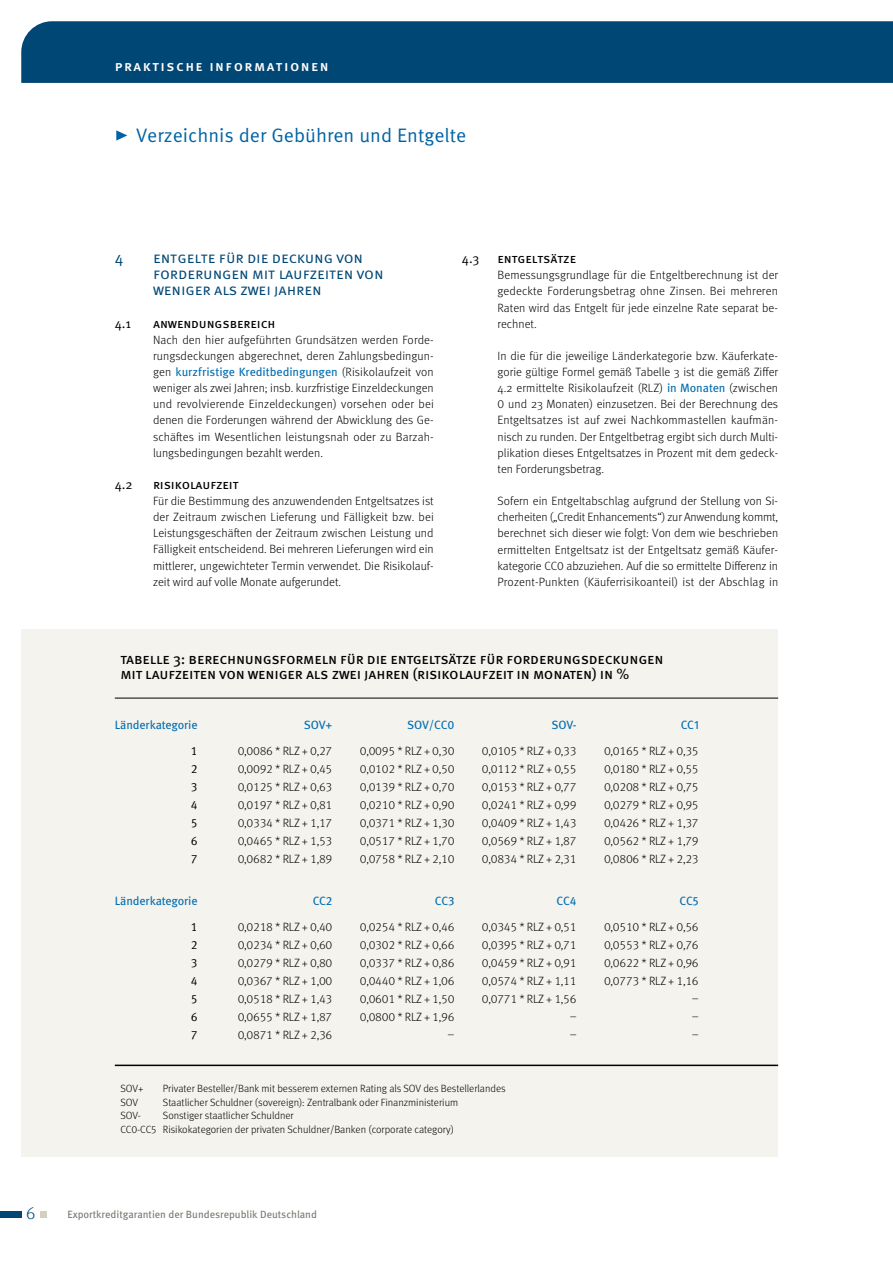
<style>
.page{position:relative;width:893px;height:1263px;background:#fff}
.page>*{position:absolute;margin:0;border:0;box-sizing:border-box;transform-origin:0 0}
.t1{font:19.5px "Meta Pro Norm";color:#0063a4}
.t2{font:300 17.25px "Meta Pro";color:#004775}
.t3{font:15.75px/16.2px "Meta Pro Norm";letter-spacing:-.01em;color:#004775}
.t4{font:15px/15px "Meta Pro";letter-spacing:-.01em;color:#000}
.t5{font:500 14.7px "Meta Pro";letter-spacing:.1em;color:#fff}
.t6{font:13.2px "Meta Pro";letter-spacing:-.01em;color:#000}
.t7{font:13.2px "Meta Pro Norm";color:#000}
.t8{font:300 12px/18px "Meta Pro";color:#000;text-align:justify}
.t9{font:12px "Meta Pro";letter-spacing:-.01em;color:#006db1}
.t10{font:12px/18px "Meta Pro Norm";color:#000;text-align:justify}
.t11{font:300 10.5px/13.5px "Meta Pro";color:#000}
.t12{font:10.5px "Meta Pro";letter-spacing:-.005em;color:#7a766d}
.s1{font-weight:400;color:#006db1}
</style>
<div class="page">
<div style="left:0;top:1211px;width:21px;height:7px;background:#004775"></div>
<div style="left:40px;top:1211px;width:7px;height:7px;background:#d5cfc2"></div>
<div style="left:21px;top:21px;width:872px;height:62px;background:#004775"></div>
<svg style="left:116px;top:130px;width:11px;height:11px"></svg>
<div style="left:21px;top:629px;width:757px;height:528px;background:#f4f3ed"></div>
<hr style="left:115px;top:698px;width:663px;height:1px;background:#000">
<hr style="left:115px;top:1064px;width:663px;height:2px;background:#000">
<p class="t5" style="left:115px;top:54px;width:215px">praktische informationen</p>
<h1 class="t1" style="left:136px;top:121px;width:332px">Verzeichnis der Gebühren und Entgelte</h1>
<h3 class="t3" style="left:115px;top:249px;width:10px">4</h3>
<h3 class="t3" style="left:153px;top:249px;width:232px">entgelte für die deckung von forderungen mit laufzeiten von weniger als zwei jahren</h3>
<p class="t7" style="left:115px;top:313px;width:18px">4.1</p>
<p class="t6" style="left:153px;top:313px;width:124px">anwendungsbereich</p>
<p class="t8" style="left:153px;top:331px;width:282px;line-height:16.2px">Nach den hier aufgeführten Grundsätzen werden Forde&shy;rungsdeckungen abgerechnet, deren Zahlungsbedingun&shy;gen <span class="s1">kurzfristige Kreditbedingungen</span> (Risikolaufzeit von weniger als zwei Jahren; insb. kurzfristige Einzeldeckungen und revolvierende Einzeldeckungen) vorsehen oder bei denen die Forderungen während der Abwicklung des Ge&shy;schäftes im Wesentlichen leistungsnah oder zu Barzah&shy;lungsbedingungen bezahlt werden.</p>
<p class="t7" style="left:115px;top:474px;width:19px">4.2</p>
<p class="t6" style="left:153px;top:474px;width:87px">risikolaufzeit</p>
<p class="t8" style="left:153px;top:492px;width:282px;line-height:16.2px">Für die Bestimmung des anzuwendenden Entgeltsatzes ist der Zeitraum zwischen Lieferung und Fälligkeit bzw. bei Leistungsgeschäften der Zeitraum zwischen Leistung und Fälligkeit entscheidend. Bei mehreren Lieferungen wird ein mittlerer, ungewichteter Termin verwendet. Die Risikolauf&shy;zeit wird auf volle Monate aufgerundet.</p>
<p class="t7" style="left:462px;top:249px;width:19px">4.3</p>
<p class="t6" style="left:497px;top:248px;width:80px">entgeltsätze</p>
<p class="t8" style="left:497px;top:266px;width:282px;line-height:16.2px">Bemessungsgrundlage für die Entgeltberechnung ist der gedeckte Forderungsbetrag ohne Zinsen. Bei mehreren Raten wird das Entgelt für jede einzelne Rate separat be&shy;rechnet.</p>
<p class="t8" style="left:497px;top:347px;width:282px;line-height:16.2px">In die für die jeweilige Länderkategorie bzw. Käuferkate&shy;gorie gültige Formel gemäß Tabelle 3 ist die gemäß Ziffer 4.2 ermittelte Risikolaufzeit (RLZ) <span class="s1">in Monaten</span> (zwischen 0 und 23 Monaten) einzusetzen. Bei der Berechnung des Entgeltsatzes ist auf zwei Nachkommastellen kaufmän&shy;nisch zu runden. Der Entgeltbetrag ergibt sich durch Multi&shy;plikation dieses Entgeltsatzes in Prozent mit dem gedeck&shy;ten Forderungsbetrag.</p>
<p class="t8" style="left:497px;top:492px;width:282px;line-height:16.2px">Sofern ein Entgeltabschlag aufgrund der Stellung von Si&shy;cherheiten („Credit Enhancements“) zur Anwendung kommt, berechnet sich dieser wie folgt: Von dem wie beschrieben ermittelten Entgeltsatz ist der Entgeltsatz gemäß Käufer&shy;kategorie CC0 abzuziehen. Auf die so ermittelte Differenz in Prozent-Punkten (Käuferrisikoanteil) ist der Abschlag in</p>
<p class="t4" style="left:120px;top:650px;width:545px">tabelle 3: berechnungsformeln für die entgeltsätze für forderungsdeckungen mit laufzeiten von weniger als zwei jahren (risikolaufzeit in monaten) in %</p>
<p class="t9" style="left:115px;top:716px;width:84px">Länderkategorie</p>
<p class="t10" style="left:191px;top:741px;width:8px">1<br>2<br>3<br>4<br>5<br>6<br>7</p>
<p class="t9" style="left:115px;top:892px;width:84px">Länderkategorie</p>
<p class="t10" style="left:191px;top:917px;width:8px">1<br>2<br>3<br>4<br>5<br>6<br>7</p>
<p class="t9" style="left:304px;top:716px;width:30px">SOV+</p>
<p class="t8" style="left:238px;top:741px;width:96px">0,0086 * RLZ + 0,27<br>0,0092 * RLZ + 0,45<br>0,0125 * RLZ + 0,63<br>0,0197 * RLZ + 0,81<br>0,0334 * RLZ + 1,17<br>0,0465 * RLZ + 1,53<br>0,0682 * RLZ + 1,89</p>
<p class="t9" style="left:313px;top:892px;width:21px">CC2</p>
<p class="t8" style="left:238px;top:917px;width:96px">0,0218 * RLZ + 0,40<br>0,0234 * RLZ + 0,60<br>0,0279 * RLZ + 0,80<br>0,0367 * RLZ + 1,00<br>0,0518 * RLZ + 1,43<br>0,0655 * RLZ + 1,87<br>0,0871 * RLZ + 2,36</p>
<p class="t9" style="left:407px;top:716px;width:49px">SOV/CC0</p>
<p class="t8" style="left:360px;top:741px;width:96px">0,0095 * RLZ + 0,30<br>0,0102 * RLZ + 0,50<br>0,0139 * RLZ + 0,70<br>0,0210 * RLZ + 0,90<br>0,0371 * RLZ + 1,30<br>0,0517 * RLZ + 1,70<br>0,0758 * RLZ + 2,10</p>
<p class="t9" style="left:435px;top:892px;width:21px">CC3</p>
<p class="t8" style="left:360px;top:917px;width:96px;text-align:right">0,0254 * RLZ + 0,46<br>0,0302 * RLZ + 0,66<br>0,0337 * RLZ + 0,86<br>0,0440 * RLZ + 1,06<br>0,0601 * RLZ + 1,50<br>0,0800 * RLZ + 1,96 –</p>
<p class="t9" style="left:552px;top:716px;width:27px">SOV-</p>
<p class="t8" style="left:482px;top:741px;width:96px">0,0105 * RLZ + 0,33<br>0,0112 * RLZ + 0,55<br>0,0153 * RLZ + 0,77<br>0,0241 * RLZ + 0,99<br>0,0409 * RLZ + 1,43<br>0,0569 * RLZ + 1,87<br>0,0834 * RLZ + 2,31</p>
<p class="t9" style="left:557px;top:892px;width:22px">CC4</p>
<p class="t8" style="left:482px;top:917px;width:96px;text-align:right">0,0345 * RLZ + 0,51<br>0,0395 * RLZ + 0,71<br>0,0459 * RLZ + 0,91<br>0,0574 * RLZ + 1,11<br>0,0771 * RLZ + 1,56 –<br>–</p>
<p class="t11" style="left:120px;top:1081px;width:25px">SOV+</p>
<p class="t11" style="left:163px;top:1081px;width:344px">Privater Besteller/Bank mit besserem externen Rating als SOV des Bestellerlandes</p>
<p class="t11" style="left:120px;top:1095px;width:19px">SOV</p>
<p class="t11" style="left:163px;top:1095px;width:297px">Staatlicher Schuldner (sovereign): Zentralbank oder Finanzministerium</p>
<p class="t11" style="left:120px;top:1108px;width:20px">SOV-</p>
<p class="t11" style="left:120px;top:1108px;width:335px;text-indent:43px">Sonstiger staatlicher Schuldner<br>CC0-CC5 Risikokategorien der privaten Schuldner/Banken (corporate category)</p>
<p class="t9" style="left:681px;top:716px;width:19px">CC1</p>
<p class="t8" style="left:604px;top:741px;width:96px">0,0165 * RLZ + 0,35<br>0,0180 * RLZ + 0,55<br>0,0208 * RLZ + 0,75<br>0,0279 * RLZ + 0,95<br>0,0426 * RLZ + 1,37<br>0,0562 * RLZ + 1,79<br>0,0806 * RLZ + 2,23</p>
<p class="t9" style="left:680px;top:892px;width:21px">CC5</p>
<p class="t8" style="left:604px;top:917px;width:96px;text-align:right">0,0510 * RLZ + 0,56<br>0,0553 * RLZ + 0,76<br>0,0622 * RLZ + 0,96<br>0,0773 * RLZ + 1,16 –<br>–<br>–</p>
<h2 class="t2" style="left:26px;top:1200px;width:11px">6</h2>
<p class="t12" style="left:67px;top:1206px;width:251px">Exportkreditgarantien der Bundesrepublik Deutschland</p>
</div>
